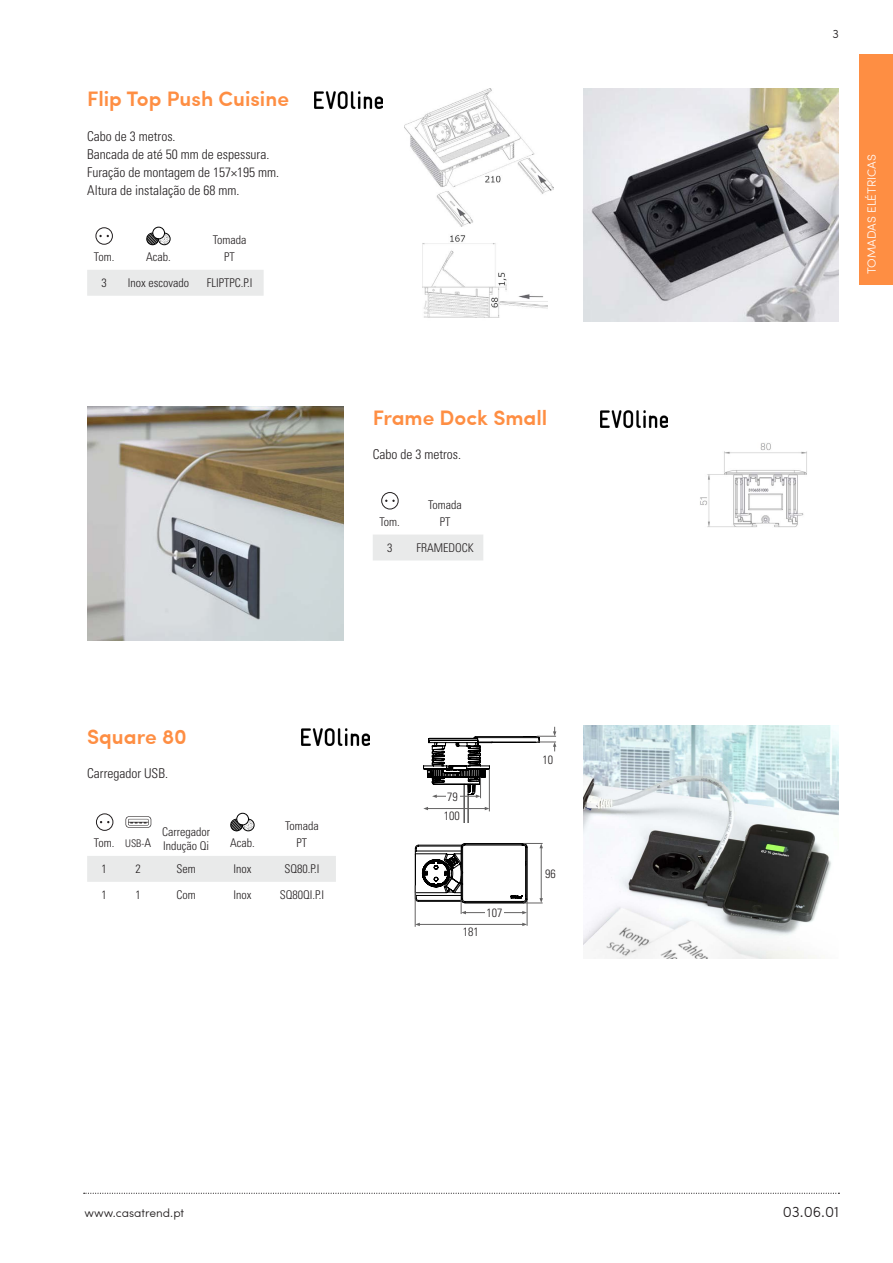
<style>
.page{position:relative;width:893px;height:1263px;background:#fff}
.page>*{position:absolute;margin:0;border:0;box-sizing:border-box;transform-origin:0 0}
.t1{font:600 21px "Sofia Pro";color:#fe8e43}
.t2{font:300 15px "Sofia Pro";color:#231f20}
.t3{font:300 condensed 13.5px "Univers LT Std";color:#231f20}
.t4{font:300 condensed 12px/14.4px "Univers LT Std";color:#231f20}
.t5{font:300 12px "Sofia Pro";color:#231f20}
.t6{font:300 12px "Sofia Pro";color:#fff}
.t7{font:300 condensed 10.5px "Univers LT Std";color:#231f20}
.s1{font-size:12px}
</style>
<div class="page">
<svg style="left:84px;top:1193px;width:755px;height:1px"></svg>
<div style="left:859px;top:54px;width:34px;height:231px;background:#fe8e43"></div>
<img style="left:583px;top:88px;width:256px;height:233px">
<img style="left:315px;top:91px;width:67px;height:17px">
<img style="left:404px;top:88px;width:149px;height:138px">
<img style="left:422px;top:235px;width:125px;height:83px">
<img style="left:87px;top:407px;width:256px;height:233px">
<img style="left:302px;top:729px;width:67px;height:17px">
<div style="left:87px;top:856px;width:249px;height:26px;background:#e9eaea"></div>
<svg style="left:230px;top:813px;width:24px;height:18px"></svg>
<img style="left:583px;top:726px;width:256px;height:233px">
<svg style="left:423px;top:727px;width:133px;height:95px"></svg>
<div style="left:541px;top:755px;width:14px;height:9px;background:#fff"></div>
<div style="left:446px;top:792px;width:13px;height:9px;background:#fff"></div>
<div style="left:443px;top:811px;width:18px;height:9px;background:#fff"></div>
<hr style="left:415px;top:885px;width:1px;height:42px;background:#646363">
<svg style="left:415px;top:843px;width:128px;height:83px"></svg>
<div style="left:485px;top:908px;width:19px;height:9px;background:#fff"></div>
<img style="left:600px;top:410px;width:68px;height:17px">
<img style="left:700px;top:443px;width:107px;height:84px">
<div style="left:87px;top:270px;width:177px;height:26px;background:#e9eaea"></div>
<svg style="left:146px;top:227px;width:24px;height:18px"></svg>
<div style="left:96px;top:227px;width:17px;height:18px;border:1px solid #231f20;border-radius:50%"></div>
<svg style="left:99px;top:235px;width:10px;height:2px"></svg>
<div style="left:373px;top:535px;width:110px;height:25px;background:#e9eaea"></div>
<div style="left:381px;top:492px;width:18px;height:17px;border:1px solid #231f20;border-radius:50%"></div>
<svg style="left:385px;top:500px;width:10px;height:2px"></svg>
<svg style="left:96px;top:814px;width:17px;height:16px"></svg>
<div style="left:96px;top:813px;width:17px;height:18px;border:1px solid #231f20;border-radius:50%"></div>
<svg style="left:100px;top:821px;width:9px;height:2px"></svg>
<div style="left:126px;top:816px;width:25px;height:12px;background:#7f7d7e;border-radius:3px"></div>
<svg style="left:126px;top:817px;width:25px;height:10px"></svg>
<svg style="left:128px;top:819px;width:21px;height:6px"></svg>
<svg style="left:129px;top:819px;width:19px;height:6px"></svg>
<p class="t1" style="left:87px;top:83px;width:203px">Flip Top Push Cuisine</p>
<p class="t3" style="left:87px;top:128px;width:90px">Cabo de 3 metros.</p>
<p class="t3" style="left:87px;top:146px;width:184px">Bancada de até 50 mm de espessura.</p>
<p class="t3" style="left:87px;top:164px;width:193px">Furação de montagem de 157×195 mm.</p>
<p class="t3" style="left:87px;top:182px;width:154px">Altura de instalação de 68 mm.</p>
<p class="t4" style="left:213px;top:232px;width:35px">Tomada</p>
<p class="t4" style="left:94px;top:250px;width:22px">Tom.</p>
<p class="t4" style="left:146px;top:250px;width:26px">Acab.</p>
<p class="t4" style="left:224px;top:250px;width:12px">PT</p>
<p class="t4" style="left:102px;top:276px;width:7px">3</p>
<p class="t4" style="left:128px;top:276px;width:63px">Inox escovado</p>
<p class="t4" style="left:207px;top:276px;width:47px">FLIPTPC.P.I</p>
<p class="t1" style="left:373px;top:402px;width:176px">Frame Dock Small</p>
<p class="t3" style="left:373px;top:447px;width:90px">Cabo de 3 metros.</p>
<p class="t4" style="left:428px;top:497px;width:35px">Tomada</p>
<p class="t4" style="left:380px;top:514px;width:22px">Tom.</p>
<p class="t4" style="left:440px;top:514px;width:12px">PT</p>
<p class="t4" style="left:387px;top:540px;width:7px">3</p>
<p class="t4" style="left:416px;top:540px;width:59px">FRAMEDOCK</p>
<p class="t1" style="left:87px;top:720px;width:101px">Square 80</p>
<p class="t3" style="left:87px;top:765px;width:82px">Carregador USB.</p>
<p class="t4" style="left:285px;top:818px;width:35px">Tomada</p>
<p class="t4" style="left:162px;top:824px;width:49px">Carregador<br>Indução Qi</p>
<p class="t4" style="left:94px;top:836px;width:22px">Tom.</p>
<p class="t7" style="left:125px;top:837px;width:27px">USB-<span class="s1">A</span></p>
<p class="t4" style="left:230px;top:836px;width:26px">Acab.</p>
<p class="t4" style="left:297px;top:836px;width:12px">PT</p>
<p class="t4" style="left:102px;top:862px;width:7px">1</p>
<p class="t4" style="left:136px;top:862px;width:7px">2</p>
<p class="t4" style="left:176px;top:862px;width:21px">Sem</p>
<p class="t4" style="left:233px;top:862px;width:19px">Inox</p>
<p class="t4" style="left:284px;top:862px;width:37px">SQ80.P.I</p>
<p class="t4" style="left:102px;top:888px;width:7px">1</p>
<p class="t4" style="left:136px;top:888px;width:7px">1</p>
<p class="t4" style="left:176px;top:888px;width:21px">Com</p>
<p class="t4" style="left:233px;top:888px;width:19px">Inox</p>
<p class="t4" style="left:280px;top:888px;width:46px">SQ80QI.P.I</p>
<p class="t4" style="left:447px;top:789px;width:12px">79</p>
<p class="t4" style="left:444px;top:809px;width:17px">100</p>
<p class="t4" style="left:463px;top:925px;width:17px">181</p>
<p class="t4" style="left:487px;top:906px;width:17px">107</p>
<p class="t4" style="left:543px;top:752px;width:12px">10</p>
<p class="t4" style="left:545px;top:867px;width:12px">96</p>
<p class="t5" style="left:84px;top:1204px;width:101px">www.casatrend.pt</p>
<p class="t5" style="left:832px;top:25px;width:8px">3</p>
<p class="t6" style="left:863px;top:274px;width:121px;rotate:-90deg">TOMADAS ELÉTRICAS</p>
<p class="t2" style="left:783px;top:1201px;width:58px">03.06.01</p>
</div>
